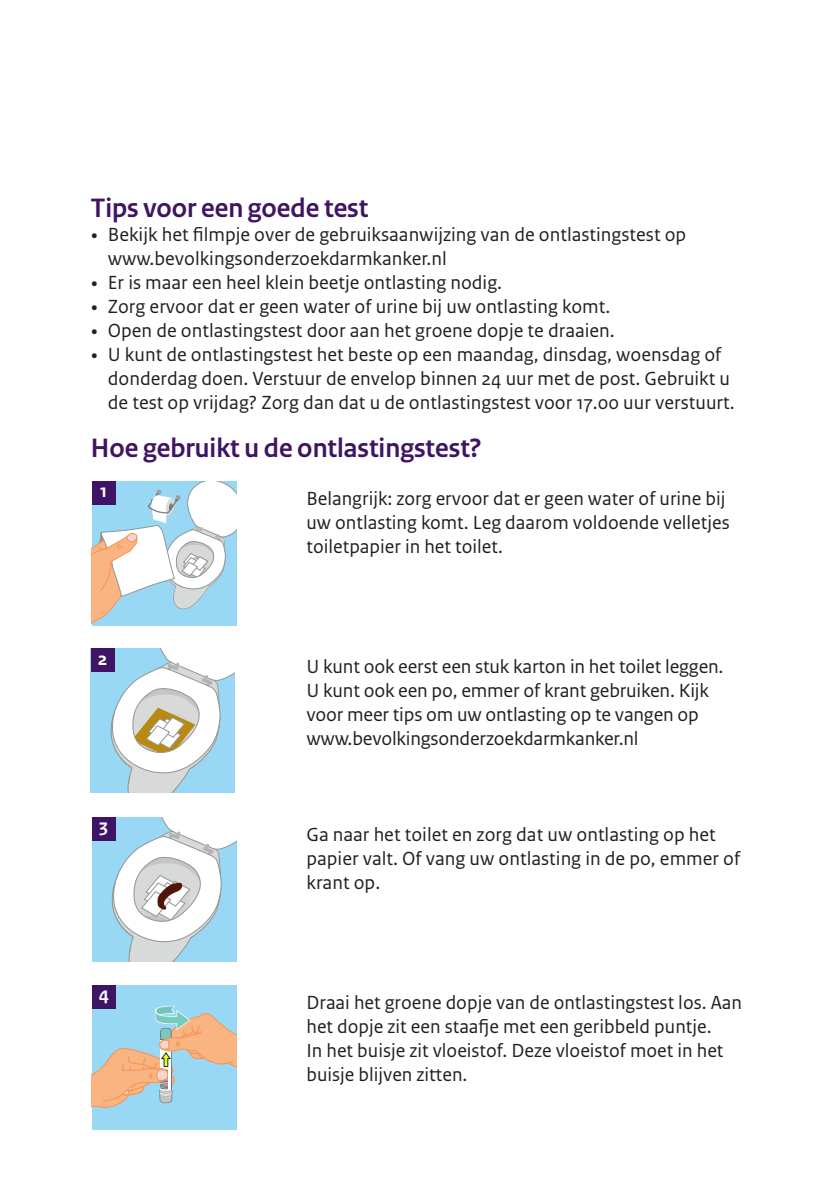
<style>
.page{position:relative;width:840px;height:1191px;background:#fff}
.page>*{position:absolute;margin:0;border:0;box-sizing:border-box;transform-origin:0 0}
._05_RIVM_Paragraafko{font:700 28px "Rijksoverheid Sans Heading";color:#3f1464}
._10_RIVM_Broodtekst{font:20px/24px "Rijksoverheid Sans Text";color:#231f20}
.t1{font:700 19px "Rijksoverheid Sans Text TT";color:#fff}
.s1{font-family:"Rijksoverheid Serif"}
</style>
<div class="page">
<svg style="left:92px;top:481px;width:144px;height:144px"></svg>
<div style="left:92px;top:481px;width:23px;height:24px;background:#3f1464"></div>
<div style="left:91px;top:648px;width:144px;height:144px;background:#98d8f5"></div>
<svg style="left:110px;top:648px;width:125px;height:144px"></svg>
<div style="left:91px;top:648px;width:23px;height:24px;background:#3f1464"></div>
<div style="left:92px;top:817px;width:144px;height:144px;background:#98d8f5"></div>
<svg style="left:111px;top:817px;width:125px;height:144px"></svg>
<div style="left:92px;top:817px;width:23px;height:24px;background:#3f1464"></div>
<div style="left:92px;top:985px;width:144px;height:144px;background:#98d8f5"></div>
<svg style="left:92px;top:1005px;width:144px;height:103px"></svg>
<hr style="left:169px;top:1067px;width:2px;height:22px;background:#fff">
<div style="left:92px;top:985px;width:23px;height:24px;background:#3f1464"></div>
<p class="_05_RIVM_Paragraafko" style="left:91px;top:192px;width:279px">Tips voor een goede test</p>
<p class="_10_RIVM_Broodtekst" style="left:108px;top:223px;width:579px;text-indent:-17px"><span class="s1">•</span> Bekijk het filmpje over de gebruiksaanwijzing van de ontlastingstest op www.bevolkingsonderzoekdarmkanker.nl</p>
<p class="_10_RIVM_Broodtekst" style="left:91px;top:271px;width:412px"><span class="s1">•</span> Er is maar een heel klein beetje ontlasting nodig.</p>
<p class="_10_RIVM_Broodtekst" style="left:91px;top:295px;width:520px"><span class="s1">•</span> Zorg ervoor dat er geen water of urine bij uw ontlasting komt.</p>
<p class="_10_RIVM_Broodtekst" style="left:91px;top:319px;width:525px"><span class="s1">•</span> Open de ontlastingstest door aan het groene dopje te draaien.</p>
<p class="_10_RIVM_Broodtekst" style="left:108px;top:343px;width:628px;text-indent:-17px"><span class="s1">•</span> U kunt de ontlastingstest het beste op een maandag, dinsdag, woensdag of donderdag doen. Verstuur de envelop binnen 24 uur met de post. Gebruikt u de test op vrijdag? Zorg dan dat u de ontlastingstest voor 17.00 uur verstuurt.</p>
<p class="_05_RIVM_Paragraafko" style="left:91px;top:432px;width:392px">Hoe gebruikt u de ontlastingstest?</p>
<p class="_10_RIVM_Broodtekst" style="left:306px;top:487px;width:424px">Belangrijk: zorg ervoor dat er geen water of urine bij uw ontlasting komt. Leg daarom voldoende velletjes toiletpapier in het toilet.</p>
<p class="t1" style="left:100px;top:480px;width:9px">1</p>
<p class="t1" style="left:98px;top:648px;width:11px">2</p>
<p class="_10_RIVM_Broodtekst" style="left:306px;top:655px;width:418px">U kunt ook eerst een stuk karton in het toilet leggen.<br>U kunt ook een po, emmer of krant gebruiken. Kijk voor meer tips om uw ontlasting op te vangen op www.bevolkingsonderzoekdarmkanker.nl</p>
<p class="t1" style="left:99px;top:815px;width:10px">3</p>
<p class="_10_RIVM_Broodtekst" style="left:306px;top:823px;width:435px">Ga naar het toilet en zorg dat uw ontlasting op het papier valt. Of vang uw ontlasting in de po, emmer of krant op.</p>
<p class="t1" style="left:99px;top:983px;width:12px">4</p>
<p class="_10_RIVM_Broodtekst" style="left:306px;top:991px;width:437px">Draai het groene dopje van de ontlastingstest los. Aan het dopje zit een staafje met een geribbeld puntje.<br>In het buisje zit vloeistof. Deze vloeistof moet in het buisje blijven zitten.</p>
</div>
